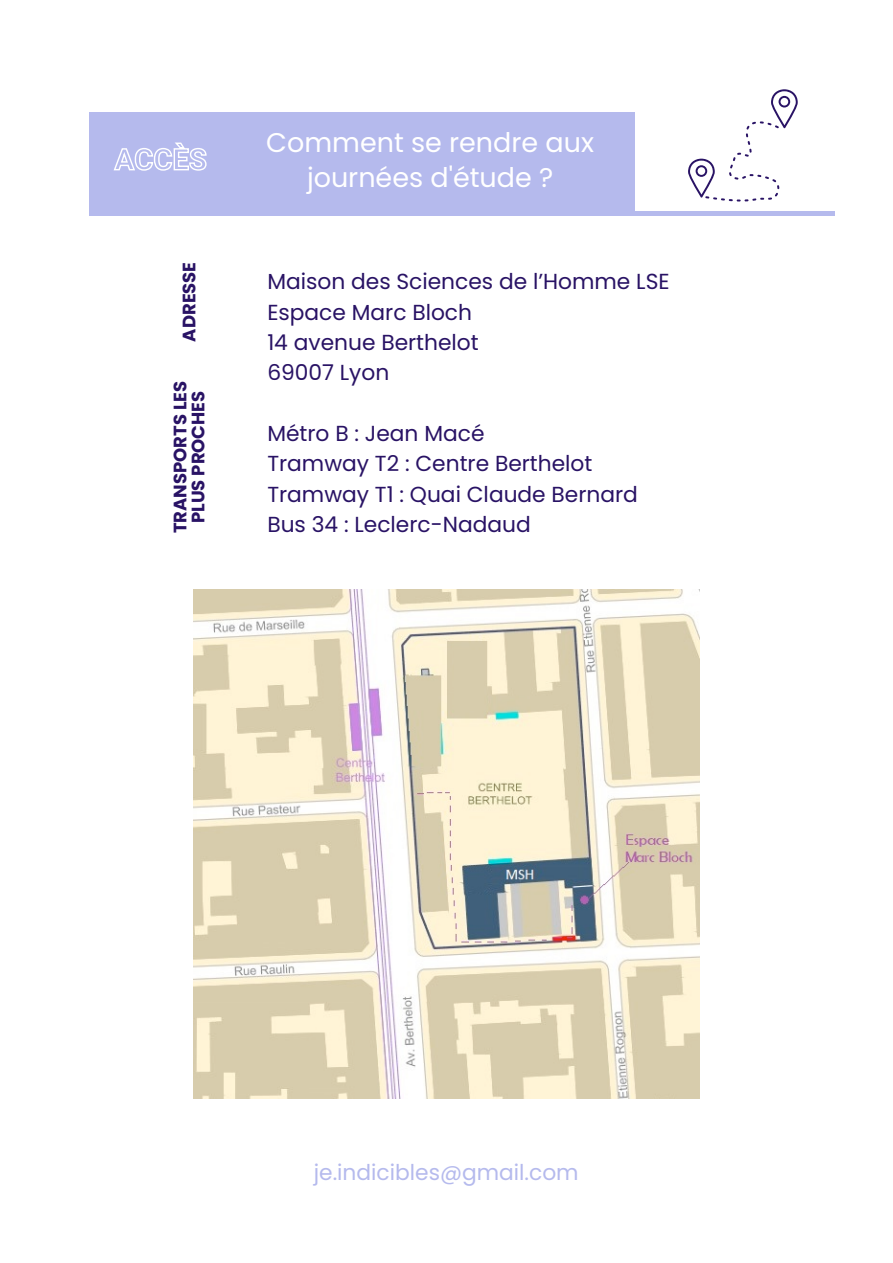
<style>
.page{position:relative;width:893px;height:1263px;background:#fff}
.page>*{position:absolute;margin:0;border:0;box-sizing:border-box;transform-origin:0 0}
.t1{font:27px/34.9px "Poppins";color:#fff;text-align:center}
.t2{font:21.75px "Poppins";color:#291365}
.t3{font:21.75px "Poppins";color:#b5baed}
.t4{font:700 18px/18px "Poppins";color:#291365;text-align:center}
</style>
<div class="page">
<div style="left:89px;top:112px;width:545px;height:102px;background:#b5baed"></div>
<div style="left:89px;top:211px;width:745px;height:5px;background:#b5baed"></div>
<svg style="left:688px;top:89px;width:109px;height:112px"></svg>
<img style="left:194px;top:590px;width:505px;height:509px">
<svg style="left:114px;top:142px;width:93px;height:29px"></svg>
<p class="t4" style="left:180px;top:341px;width:81px;rotate:-90deg">ADRESSE</p>
<p class="t4" style="left:171px;top:533px;width:154px;rotate:-90deg">TRANSPORTS LES<br>PLUS PROCHES</p>
<p class="t1" style="left:266px;top:125px;width:329px">Comment se rendre aux journées d'étude ?</p>
<p class="t2" style="left:267px;top:266px;width:404px">Maison des Sciences de l’Homme LSE</p>
<p class="t2" style="left:267px;top:297px;width:206px">Espace Marc Bloch</p>
<p class="t2" style="left:267px;top:327px;width:213px">14 avenue Berthelot</p>
<p class="t2" style="left:267px;top:357px;width:123px">69007 Lyon</p>
<p class="t2" style="left:267px;top:418px;width:219px">Métro B : Jean Macé</p>
<p class="t2" style="left:267px;top:449px;width:326px">Tramway T2 : Centre Berthelot</p>
<p class="t2" style="left:267px;top:479px;width:372px">Tramway T1 : Quai Claude Bernard</p>
<p class="t2" style="left:267px;top:509px;width:265px">Bus 34 : Leclerc-Nadaud</p>
<p class="t3" style="left:314px;top:1157px;width:266px">je.indicibles@gmail.com</p>
</div>
